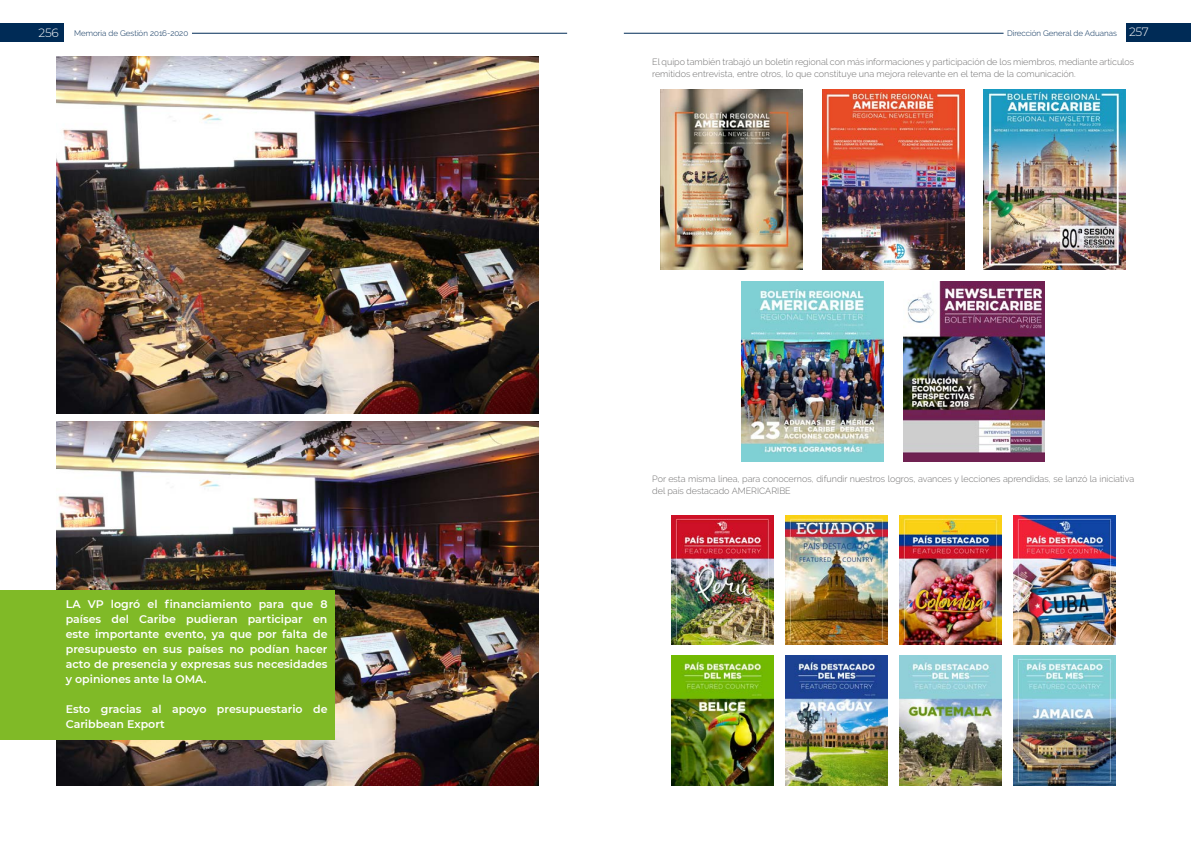
<style>
.page{position:relative;width:1191px;height:842px;background:#fff}
.page>*{position:absolute;margin:0;border:0;box-sizing:border-box;transform-origin:0 0}
.t1{font:300 12px "Montserrat";color:#fff}
.t2{font:600 11px/15px "Montserrat";color:#fff;text-align:justify}
.t3{font:300 9px/12px "Raleway";color:#706f6f}
.t4{font:300 8px "Raleway";color:#002b56}
.s1{font-family:"Montserrat";font-size:12px;color:#fff}
</style>
<div class="page">
<img style="left:661px;top:89px;width:141px;height:180px">
<img style="left:671px;top:515px;width:102px;height:130px">
<img style="left:671px;top:656px;width:102px;height:129px">
<img style="left:899px;top:515px;width:102px;height:130px">
<img style="left:899px;top:656px;width:102px;height:129px">
<img style="left:785px;top:515px;width:102px;height:130px">
<img style="left:785px;top:656px;width:102px;height:129px">
<img style="left:1013px;top:515px;width:102px;height:130px">
<img style="left:1013px;top:656px;width:102px;height:129px">
<img style="left:741px;top:281px;width:142px;height:180px">
<img style="left:983px;top:89px;width:142px;height:180px">
<img style="left:822px;top:89px;width:142px;height:180px">
<img style="left:903px;top:281px;width:141px;height:180px">
<img style="left:57px;top:57px;width:482px;height:357px">
<img style="left:57px;top:421px;width:482px;height:364px">
<div style="left:0;top:590px;width:334px;height:149px;background:#80ba27"></div>
<div style="left:0;top:23px;width:64px;height:19px;background:#002b56"></div>
<hr style="left:192px;top:33px;width:375px;height:1px;background:#002b56">
<div style="left:1126px;top:23px;width:65px;height:19px;background:#002b56"></div>
<hr style="left:624px;top:33px;width:379px;height:1px;background:#002b56">
<h1 class="t1" style="left:39px;top:24px;width:21px">256</h1>
<p class="t4" style="left:74px;top:29px;width:116px">Memoria de Gestión 2016-2020</p>
<p class="t4" style="left:1007px;top:29px;width:143px">Dirección General de Aduanas <span class="s1">257</span></p>
<p class="t3" style="left:652px;top:56px;width:483px">El quipo también trabajó un boletín regional con más informaciones y participación de los miembros, mediante artículos remitidos entrevista, entre otros, lo que constituye una mejora relevante en el tema de la comunicación.</p>
<p class="t2" style="left:66px;top:596px;width:263px">LA VP logró el financiamiento para que 8 países del Caribe pudieran participar en este importante evento, ya que por falta de presupuesto en sus países no podían hacer acto de presencia y expresas sus necesidades y opiniones ante la OMA.</p>
<p class="t2" style="left:66px;top:701px;width:263px">Esto gracias al apoyo presupuestario de<br>Caribbean Export</p>
<p class="t3" style="left:652px;top:473px;width:483px">Por esta misma línea, para conocernos, difundir nuestros logros, avances y lecciones aprendidas, se lanzó la iniciativa del país destacado AMERICARIBE</p>
</div>
